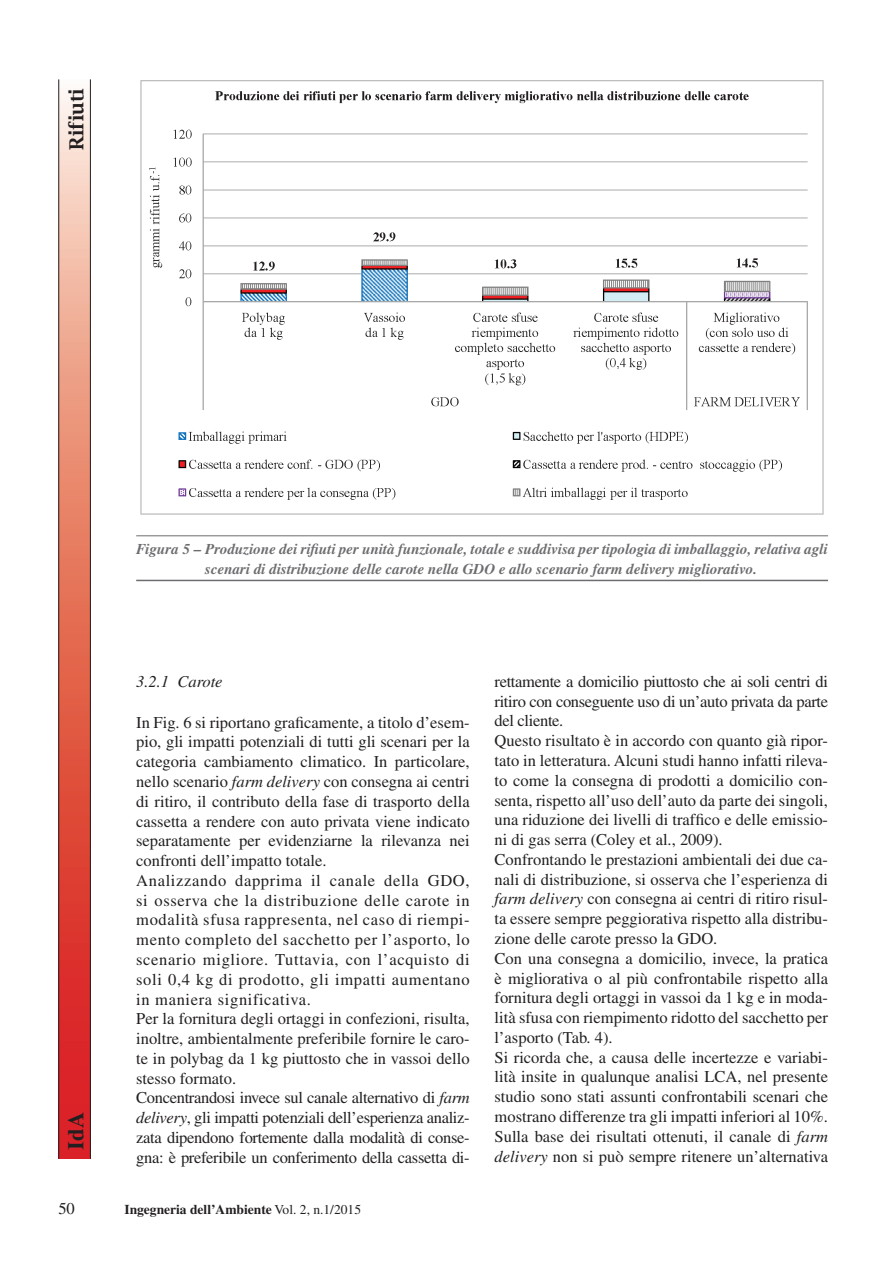
<style>
.page{position:relative;width:894px;height:1263px;background:#fff}
.page>*{position:absolute;margin:0;border:0;box-sizing:border-box;transform-origin:0 0}
.t1{font:700 22.5px "Times";color:#231f20}
.t2{font:600 19.5px "Lucida Bright";color:#231f20}
.Body{font:16.5px/19.8px "Times";color:#231f20;text-align:justify}
.Head-C{font:italic 16.5px "Times";color:#231f20}
.Figure_Caption{font:italic 700 15px/19.5px "Times";color:#6c6d70;text-align:center}
.t3{font:700 13.5px "Times";color:#231f20}
.s1{font-style:italic}
.s2{font-weight:400}
</style>
<div class="page">
<svg style="left:59px;top:79px;width:31px;height:1079px"></svg>
<hr style="left:58px;top:79px;width:1px;height:1079px;background:#231f20">
<hr style="left:90px;top:79px;width:1px;height:1079px;background:#231f20">
<img style="left:140px;top:80px;width:683px;height:434px">
<hr style="left:136px;top:535px;width:691px;height:1px;background:#6c6d70">
<hr style="left:136px;top:579px;width:691px;height:2px;background:#6c6d70">
<p class="t2" style="left:65px;top:150px;width:63px;rotate:-90deg">Rifiuti</p>
<h1 class="t1" style="left:62px;top:1149px;width:39px;rotate:-90deg">IdA</h1>
<p class="Figure_Caption" style="left:136px;top:539px;width:693px">Figura 5 – Produzione dei rifiuti per unità funzionale, totale e suddivisa per tipologia di imballaggio, relativa agli scenari di distribuzione delle carote nella GDO e allo scenario farm delivery migliorativo.</p>
<p class="Head-C" style="left:136px;top:672px;width:88px">3.2.1 Carote</p>
<p class="Body" style="left:136px;top:712px;width:335px">In Fig. 6 si riportano graficamente, a titolo d’esem&shy;pio, gli impatti potenziali di tutti gli scenari per la categoria cambiamento climatico. In particolare, nello scenario <span class="s1">farm delivery</span> con consegna ai centri di ritiro, il contributo della fase di trasporto della cassetta a rendere con auto privata viene indicato separatamente per evidenziarne la rilevanza nei confronti dell’impatto totale.</p>
<p class="Body" style="left:136px;top:870px;width:335px">Analizzando dapprima il canale della GDO, si osserva che la distribuzione delle carote in modalità sfusa rappresenta, nel caso di riempi&shy;mento completo del sacchetto per l’asporto, lo scenario migliore. Tuttavia, con l’acquisto di soli 0,4 kg di prodotto, gli impatti aumentano in maniera significativa.</p>
<p class="Body" style="left:136px;top:1008px;width:335px">Per la fornitura degli ortaggi in confezioni, risulta, inoltre, ambientalmente preferibile fornire le caro&shy;te in polybag da 1 kg piuttosto che in vassoi dello stesso formato.</p>
<p class="Body" style="left:136px;top:1088px;width:335px">Concentrandosi invece sul canale alternativo di <span class="s1">farm delivery</span>, gli impatti potenziali dell’esperienza analiz&shy;zata dipendono fortemente dalla modalità di conse&shy;gna: è preferibile un conferimento della cassetta di-</p>
<p class="Body" style="left:494px;top:671px;width:335px">rettamente a domicilio piuttosto che ai soli centri di ritiro con conseguente uso di un’auto privata da parte del cliente.</p>
<p class="Body" style="left:494px;top:730px;width:335px">Questo risultato è in accordo con quanto già ripor&shy;tato in letteratura. Alcuni studi hanno infatti rileva&shy;to come la consegna di prodotti a domicilio con&shy;senta, rispetto all’uso dell’auto da parte dei singoli, una riduzione dei livelli di traffico e delle emissio&shy;ni di gas serra (Coley et al., 2009).</p>
<p class="Body" style="left:494px;top:849px;width:335px">Confrontando le prestazioni ambientali dei due ca&shy;nali di distribuzione, si osserva che l’esperienza di <span class="s1">farm delivery</span> con consegna ai centri di ritiro risul&shy;ta essere sempre peggiorativa rispetto alla distribu&shy;zione delle carote presso la GDO.</p>
<p class="Body" style="left:494px;top:948px;width:335px">Con una consegna a domicilio, invece, la pratica è migliorativa o al più confrontabile rispetto alla fornitura degli ortaggi in vassoi da 1 kg e in moda&shy;lità sfusa con riempimento ridotto del sacchetto per l’asporto (Tab. 4).</p>
<p class="Body" style="left:494px;top:1047px;width:335px">Si ricorda che, a causa delle incertezze e variabi&shy;lità insite in qualunque analisi LCA, nel presente studio sono stati assunti confrontabili scenari che mostrano differenze tra gli impatti inferiori al 10%.</p>
<p class="Body" style="left:494px;top:1126px;width:335px">Sulla base dei risultati ottenuti, il canale di <span class="s1">farm delivery</span> non si può sempre ritenere un’alternativa</p>
<p class="Body" style="left:58px;top:1198px;width:18px">50</p>
<p class="t3" style="left:124px;top:1201px;width:238px">Ingegneria dell’Ambiente <span class="s2">Vol. 2, n.1/2015</span></p>
</div>
